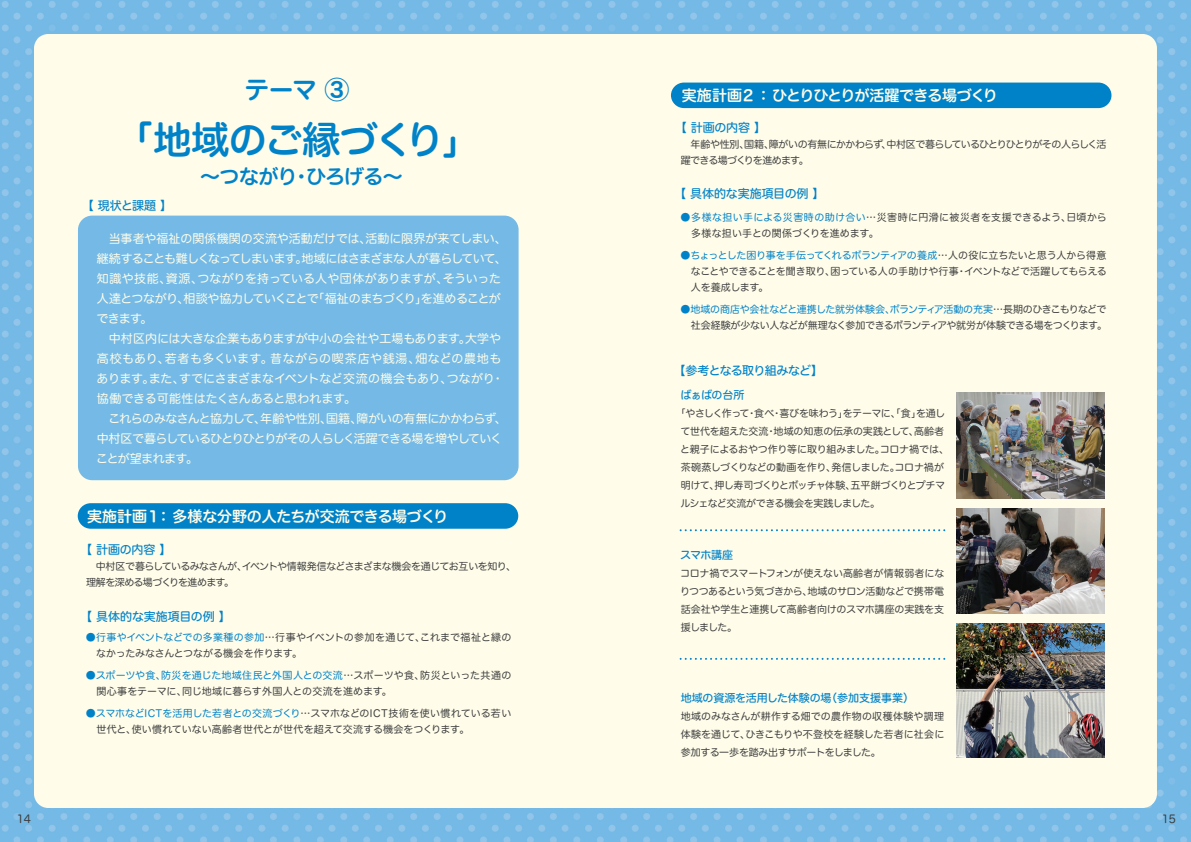
<style>
.page{position:relative;width:1191px;height:842px;background:#fff}
.page>*{position:absolute;margin:0;border:0;box-sizing:border-box;transform-origin:0 0}
.t1{font:38px "Hira Maru Std W6";letter-spacing:-.02em;color:#0082c9}
.t2{font:24.9px "Hira Maru Std W6";color:#0082c9}
.t3{font:20px "Hira Maru Std W6";letter-spacing:-.04em;color:#0082c9}
.t4{font:15px "Hira Maru Std W6";letter-spacing:-.025em;color:#fffde9}
.t5{font:15px "Hira Maru Std W6";letter-spacing:-.06em;color:#fffde9}
.t6{font:12px/20px "Hira Maru Std W4";letter-spacing:-.02em;color:#fffde9}
.t7{font:12px "Hira Maru Std W5";letter-spacing:-.02em;color:#0082c9}
.t8{font:12px "Hira Maru Std W5";letter-spacing:-.06em;color:#0082c9}
.t9{font:11px "Hira Maru Std W5";letter-spacing:-.02em;color:#0082c9}
.t10{font:11px "Hira Maru Std W4";color:#3e3e3f}
.t11{font:10px/18px "Hira Maru Std W4";letter-spacing:-.025em;color:#3e3e3f;text-align:justify}
.t12{font:10px/16px "Hira Maru Std W4";letter-spacing:.01em;color:#3e3e3f}
.t13{font:10px/16px "Hira Maru Std W4";letter-spacing:-.005em;color:#3e3e3f}
.t14{font:10px/16px "Hira Maru Std W4";letter-spacing:.025em;color:#3e3e3f}
.t15{font:10px/16px "Hira Maru Std W4";letter-spacing:-.055em;color:#3e3e3f}
.t16{font:10px/16px "Hira Maru Std W4";letter-spacing:-.065em;color:#3e3e3f}
.t17{font:10px "Hira Maru Std W4";letter-spacing:-.025em;color:#0082c9}
.s1{color:#0082c9}
.s2{color:#3e3e3f}
</style>
<div class="page">
<img style="left:0;top:0;width:1191px;height:842px">
<div style="left:34px;top:34px;width:1123px;height:774px;background:#fffde9;border-radius:14px"></div>
<div style="left:671px;top:83px;width:440px;height:25px;background:#0082c9;border-radius:13px"></div>
<div style="left:78px;top:503px;width:440px;height:26px;background:#0082c9;border-radius:13px"></div>
<img style="left:956px;top:623px;width:148px;height:135px">
<img style="left:956px;top:508px;width:148px;height:106px">
<img style="left:956px;top:393px;width:148px;height:105px">
<svg style="left:680px;top:529px;width:266px;height:2px"></svg>
<div style="left:78px;top:216px;width:440px;height:264px;background:#75bae7;border-radius:14px"></div>
<svg style="left:680px;top:658px;width:266px;height:2px"></svg>
<p class="t10" style="left:17px;top:811px;width:16px">14</p>
<h2 class="t2" style="left:244px;top:71px;width:106px">テーマ ③</h2>
<h1 class="t1" style="left:115px;top:112px;width:366px">「地域のご縁づくり」</h1>
<h3 class="t3" style="left:200px;top:161px;width:204px">～つながり・ひろげる～</h3>
<p class="t7" style="left:82px;top:197px;width:92px">【 現状と課題 】</p>
<p class="t6" style="left:96px;top:228px;width:412px">　当事者や福祉の関係機関の交流や活動だけでは、活動に限界が来てしまい、継続することも難しくなってしまいます。地域にはさまざまな人が暮らしていて、知識や技能、資源、つながりを持っている人や団体がありますが、そういった人達とつながり、相談や協力していくことで「福祉のまちづくり」を進めることができます。<br>　中村区内には大きな企業もありますが中小の会社や工場もあります。大学や高校もあり、若者も多くいます。昔ながらの喫茶店や銭湯、畑などの農地もあります。また、すでにさまざまなイベントなど交流の機会もあり、つながり・協働できる可能性はたくさんあると思われます。<br>　これらのみなさんと協力して、年齢や性別、国籍、障がいの有無にかかわらず、中村区で暮らしているひとりひとりがその人らしく活躍できる場を増やしていくことが望まれます。</p>
<h3 class="t4" style="left:87px;top:505px;width:362px">実施計画１： 多様な分野の人たちが交流できる場づくり</h3>
<p class="t7" style="left:80px;top:541px;width:93px">【 計画の内容 】</p>
<p class="t15" style="left:86px;top:558px;width:432px">　中村区で暮らしているみなさんが、イベントや情報発信などさまざまな機会を通じてお互いを知り、理解を深める場づくりを進めます。</p>
<p class="t7" style="left:80px;top:608px;width:152px">【 具体的な実施項目の例 】</p>
<p class="t13" style="left:86px;top:630px;width:427px"><span class="s1">●行事やイベントなどでの多業種の参加</span>…行事やイベントの参加を通じて、これまで福祉と縁の　なかったみなさんとつながる機会を作ります。</p>
<p class="t12" style="left:86px;top:668px;width:427px"><span class="s1">●スポーツや食、防災を通じた地域住民と外国人との交流</span>…スポーツや食、防災といった共通の　関心事をテーマに、同じ地域に暮らす外国人との交流を進めます。</p>
<p class="t12" style="left:86px;top:706px;width:427px"><span class="s1">●スマホなどICTを活用した若者との交流づくり</span>…スマホなどのICT技術を使い慣れている若い　世代と、使い慣れていない高齢者世代とが世代を超えて交流する機会をつくります。</p>
<h3 class="t5" style="left:682px;top:84px;width:317px">実施計画２ ： ひとりひとりが活躍できる場づくり</h3>
<p class="t7" style="left:674px;top:119px;width:93px">【 計画の内容 】</p>
<p class="t16" style="left:680px;top:137px;width:427px">　年齢や性別、国籍、障がいの有無にかかわらず、中村区で暮らしているひとりひとりがその人らしく活躍できる場づくりを進めます。</p>
<p class="t7" style="left:674px;top:185px;width:152px">【 具体的な実施項目の例 】</p>
<p class="t14" style="left:680px;top:209px;width:428px"><span class="s1">●多様な担い手による災害時の助け合い</span>…災害時に円滑に被災者を支援できるよう、日頃から　多様な担い手との関係づくりを進めます。</p>
<p class="t17" style="left:680px;top:248px;width:427px">●ちょっとした困り事を手伝ってくれるボランティアの養成<span class="s2">…人の役に立ちたいと思う人から得意</span></p>
<p class="t11" style="left:691px;top:262px;width:417px">なことやできることを聞き取り、困っている人の手助けや行事・イベントなどで活躍してもらえる</p>
<p class="t11" style="left:680px;top:278px;width:89px">　人を養成します。</p>
<p class="t11" style="left:680px;top:301px;width:428px;line-height:16px;text-align:right"><span class="s1">●地域の商店や会社などと連携した就労体験会、ボランティア活動の充実</span>…長期のひきこもりなどで社会経験が少ない人などが無理なく参加できるボランティアや就労が体験できる場をつくります。</p>
<p class="t8" style="left:673px;top:361px;width:151px">【参考となる取り組みなど】</p>
<p class="t9" style="left:680px;top:387px;width:65px">ばぁばの台所</p>
<p class="t11" style="left:680px;top:404px;width:270px;text-align:left;text-indent:-4px">「やさしく作って・食べ・喜びを味わう」をテーマに、「食」を通して世代を超えた交流・地域の知恵の伝承の実践として、高齢者と親子によるおやつ作り等に取り組みました。コロナ禍では、茶碗蒸しづくりなどの動画を作り、発信しました。コロナ禍が明けて、押し寿司づくりとボッチャ体験、五平餅づくりとプチマルシェなど交流ができる機会を実践しました。</p>
<p class="t9" style="left:680px;top:547px;width:54px">スマホ講座</p>
<p class="t11" style="left:680px;top:564px;width:266px">コロナ禍でスマートフォンが使えない高齢者が情報弱者になりつつあるという気づきから、地域のサロン活動などで携帯電話会社や学生と連携して高齢者向けのスマホ講座の実践を支援しました。</p>
<p class="t9" style="left:680px;top:689px;width:235px">地域の資源を活用した体験の場（参加支援事業）</p>
<p class="t11" style="left:680px;top:707px;width:265px">地域のみなさんが耕作する畑での農作物の収穫体験や調理体験を通じて、ひきこもりや不登校を経験した若者に社会に参加する一歩を踏み出すサポートをしました。</p>
<p class="t10" style="left:1161px;top:811px;width:16px">15</p>
</div>
